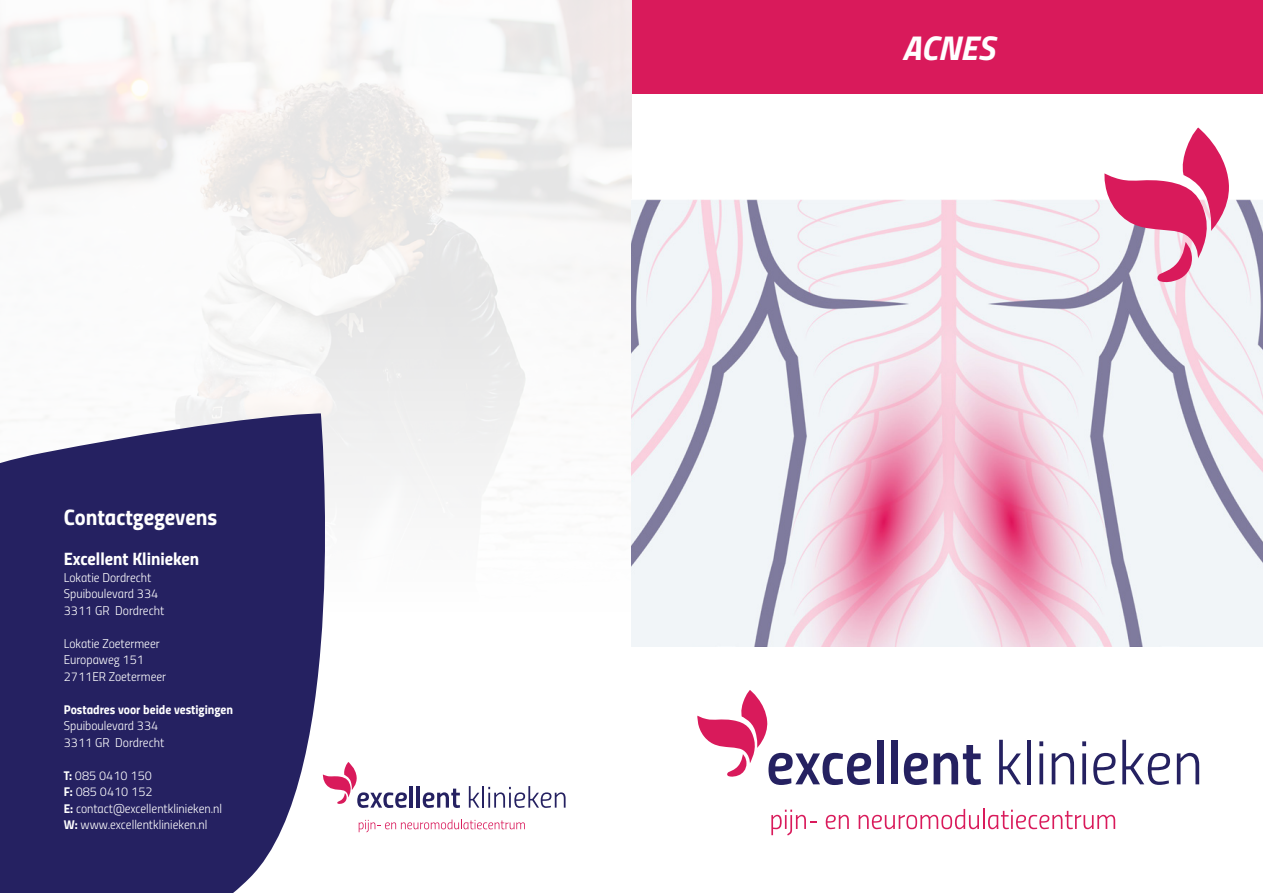
<style>
.page{position:relative;width:1263px;height:893px;background:#fff}
.page>*{position:absolute;margin:0;border:0;box-sizing:border-box;transform-origin:0 0}
.t1{font:italic 700 34.5px "Titillium";color:#fff}
.t2{font:22.5px "Titillium Bold Upright";color:#fff}
.t3{font:18px "Titillium Bold Upright";color:#fff}
.t4{font:12.75px/16.5px "Titillium Light Upright";color:#fff}
.t5{font:12.75px "Titillium Bold Upright";color:#fff}
.s1{font-family:"Titillium Bold Upright"}
</style>
<div class="page">
<svg style="left:0;top:413px;width:351px;height:480px;background:#454278"></svg>
<hr style="left:410px;top:786px;width:3px;height:22px;background:#252161">
<hr style="left:417px;top:786px;width:3px;height:22px;background:#252161">
<svg style="left:423px;top:789px;width:37px;height:19px"></svg>
<svg style="left:469px;top:786px;width:10px;height:22px"></svg>
<hr style="left:482px;top:786px;width:2px;height:22px;background:#252161">
<svg style="left:488px;top:786px;width:78px;height:22px"></svg>
<svg style="left:322px;top:762px;width:85px;height:46px"></svg>
<svg style="left:359px;top:819px;width:166px;height:13px"></svg>
<div style="left:877px;top:741px;width:6px;height:43px;background:#252161"></div>
<div style="left:891px;top:741px;width:7px;height:43px;background:#252161"></div>
<svg style="left:904px;top:745px;width:77px;height:40px"></svg>
<svg style="left:999px;top:740px;width:22px;height:44px"></svg>
<hr style="left:1027px;top:740px;width:4px;height:44px;background:#252161">
<svg style="left:1039px;top:741px;width:4px;height:5px"></svg>
<svg style="left:1039px;top:753px;width:4px;height:31px"></svg>
<svg style="left:1052px;top:753px;width:22px;height:31px"></svg>
<svg style="left:1082px;top:741px;width:4px;height:5px"></svg>
<svg style="left:1082px;top:753px;width:4px;height:31px"></svg>
<svg style="left:1093px;top:753px;width:22px;height:32px"></svg>
<svg style="left:1122px;top:740px;width:48px;height:45px"></svg>
<svg style="left:1177px;top:753px;width:22px;height:31px"></svg>
<svg style="left:697px;top:690px;width:174px;height:95px"></svg>
<svg style="left:771px;top:810px;width:45px;height:25px"></svg>
<svg style="left:826px;top:815px;width:23px;height:14px"></svg>
<svg style="left:859px;top:809px;width:256px;height:20px"></svg>
<div style="left:632px;top:0;width:631px;height:94px;background:#d91a5b"></div>
<img style="left:631px;top:200px;width:632px;height:446px">
<svg style="left:1104px;top:128px;width:125px;height:154px"></svg>
<h2 class="t2" style="left:64px;top:499px;width:155px">Contactgegevens</h2>
<h3 class="t3" style="left:64px;top:545px;width:137px">Excellent Klinieken</h3>
<p class="t4" style="left:64px;top:568px;width:102px">Lokatie Dordrecht<br>Spuiboulevard 334<br>3311 GR Dordrecht</p>
<p class="t4" style="left:64px;top:634px;width:104px">Lokatie Zoetermeer<br>Europaweg 151<br>2711ER Zoetermeer</p>
<p class="t5" style="left:64px;top:699px;width:171px">Postadres voor beide vestigingen</p>
<p class="t4" style="left:64px;top:717px;width:102px">Spuiboulevard 334<br>3311 GR Dordrecht</p>
<p class="t4" style="left:64px;top:766px;width:160px"><span class="s1">T:</span> 085 0410 150<br><span class="s1">F:</span> 085 0410 152<br><span class="s1">E:</span> contact@excellentklinieken.nl<br><span class="s1">W:</span> www.excellentklinieken.nl</p>
<p class="t1" style="left:902px;top:21px;width:94px">ACNES</p>
</div>
